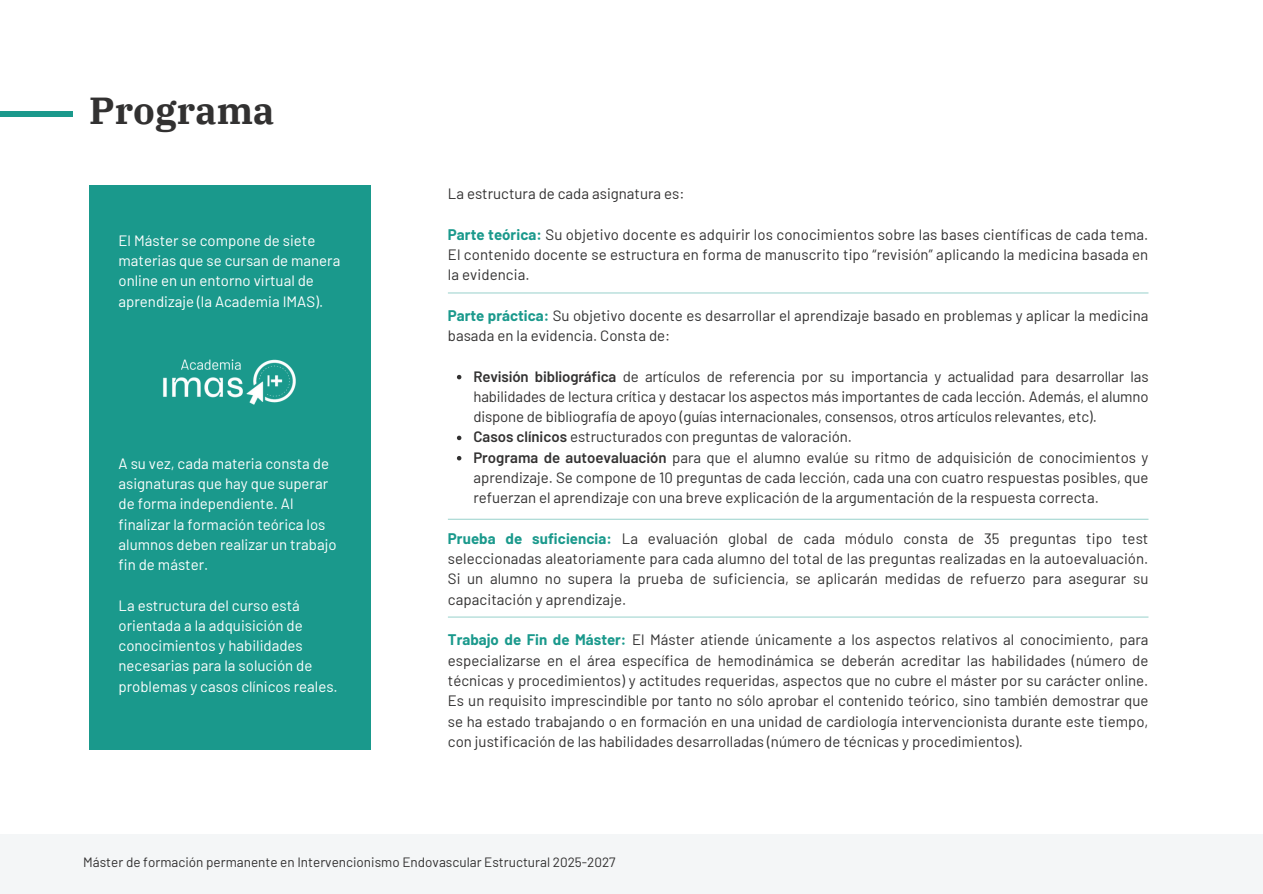
<style>
.page{position:relative;width:1263px;height:894px;background:#fff}
.page>*{position:absolute;margin:0;border:0;box-sizing:border-box;transform-origin:0 0}
.t1{font:700 37.5px "IBM Plex Serif";color:#323131}
.t2{font:15px/20.2px "Barlow";color:#323131;text-align:justify}
.t3{font:15px/20.2px "Barlow";color:#fff}
.t4{font:13.5px "Barlow";color:#323131}
.s1{font-weight:700;color:#1a998c}
.s2{font-weight:600}
</style>
<div class="page">
<div style="left:89px;top:185px;width:282px;height:564px;background:#1a998c"></div>
<svg style="left:457px;top:375px;width:4px;height:4px"></svg>
<svg style="left:457px;top:435px;width:4px;height:5px"></svg>
<svg style="left:457px;top:456px;width:4px;height:4px"></svg>
<hr style="left:448px;top:292px;width:700px;height:1px;background:#a3d6d1">
<hr style="left:448px;top:518px;width:700px;height:1px;background:#a3d6d1">
<hr style="left:448px;top:616px;width:700px;height:1px;background:#a3d6d1">
<div style="left:0;top:111px;width:72px;height:6px;background:#1a998c"></div>
<div style="left:0;top:833px;width:1263px;height:60px;background:#f4f6f7"></div>
<img style="left:163px;top:359px;width:133px;height:46px">
<p class="t1" style="left:89px;top:85px;width:187px">Programa</p>
<p class="t3" style="left:119px;top:229px;width:223px">El Máster se compone de siete materias que se cursan de manera online en un entorno virtual de aprendizaje (la Academia IMAS).</p>
<p class="t3" style="left:119px;top:452px;width:220px">A su vez, cada materia consta de asignaturas que hay que superar de forma independiente. Al finalizar la formación teórica los alumnos deben realizar un trabajo fin de máster.</p>
<p class="t3" style="left:119px;top:594px;width:221px">La estructura del curso está orientada a la adquisición de conocimientos y habilidades necesarias para la solución de problemas y casos clínicos reales.</p>
<h1 class="t2" style="left:448px;top:183px;width:238px">La estructura de cada asignatura es:</h1>
<p class="t2" style="left:448px;top:223px;width:702px"><span class="s1">Parte teórica:</span> Su objetivo docente es adquirir los conocimientos sobre las bases científicas de cada tema.<br>El contenido docente se estructura en forma de manuscrito tipo “revisión” aplicando la medicina basada en la evidencia.</p>
<p class="t2" style="left:448px;top:304px;width:702px"><span class="s1">Parte práctica:</span> Su objetivo docente es desarrollar el aprendizaje basado en problemas y aplicar la medicina basada en la evidencia. Consta de:</p>
<p class="t2" style="left:473px;top:365px;width:677px"><span class="s2">Revisión bibliográfica</span> de artículos de referencia por su importancia y actualidad para desarrollar las habilidades de lectura crítica y destacar los aspectos más importantes de cada lección. Además, el alumno dispone de bibliografía de apoyo (guías internacionales, consensos, otros artículos relevantes, etc).</p>
<p class="t2" style="left:473px;top:426px;width:380px"><span class="s2">Casos clínicos</span> estructurados con preguntas de valoración.</p>
<p class="t2" style="left:473px;top:446px;width:677px"><span class="s2">Programa de autoevaluación</span> para que el alumno evalúe su ritmo de adquisición de conocimientos y aprendizaje. Se compone de 10 preguntas de cada lección, cada una con cuatro respuestas posibles, que refuerzan el aprendizaje con una breve explicación de la argumentación de la respuesta correcta.</p>
<p class="t2" style="left:448px;top:527px;width:702px"><span class="s1">Prueba de suficiencia:</span> La evaluación global de cada módulo consta de 35 preguntas tipo test seleccionadas aleatoriamente para cada alumno del total de las preguntas realizadas en la autoevaluación.<br>Si un alumno no supera la prueba de suficiencia, se aplicarán medidas de refuerzo para asegurar su capacitación y aprendizaje.</p>
<p class="t2" style="left:448px;top:629px;width:702px"><span class="s1">Trabajo de Fin de Máster:</span> El Máster atiende únicamente a los aspectos relativos al conocimiento, para especializarse en el área específica de hemodinámica se deberán acreditar las habilidades (número de técnicas y procedimientos) y actitudes requeridas, aspectos que no cubre el máster por su carácter online.<br>Es un requisito imprescindible por tanto no sólo aprobar el contenido teórico, sino también demostrar que se ha estado trabajando o en formación en una unidad de cardiología intervencionista durante este tiempo, con justificación de las habilidades desarrolladas (número de técnicas y procedimientos).</p>
<p class="t4" style="left:83px;top:853px;width:534px">Máster de formación permanente en Intervencionismo Endovascular Estructural 2025-2027</p>
</div>
